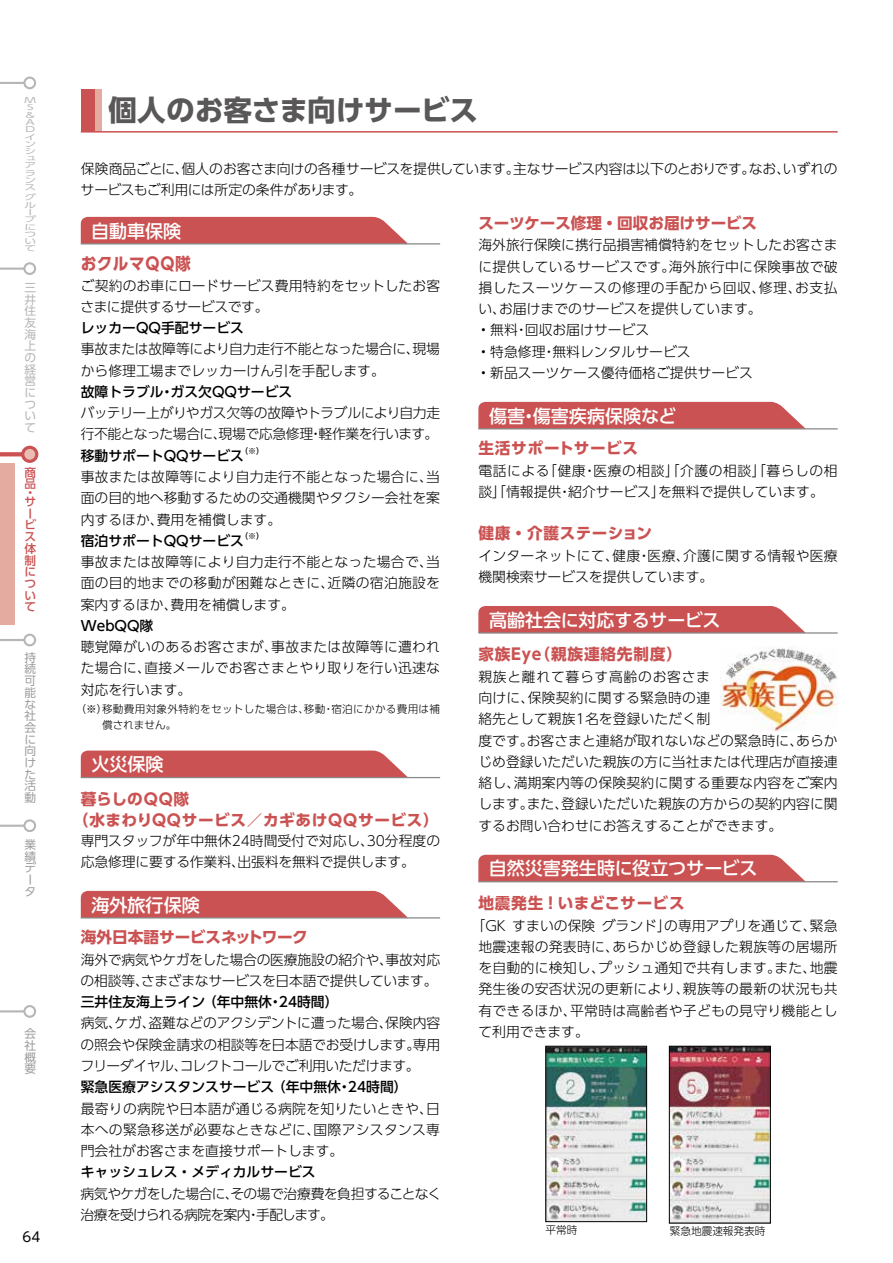
<style>
.page{position:relative;width:893px;height:1263px;background:#fff}
.page>*{position:absolute;margin:0;border:0;box-sizing:border-box;transform-origin:0 0}
.t1{font:700 28.65px "UD Shin Go Pro";letter-spacing:-.005em;color:#595757}
.t2{font:500 18px "UD Shin Go Pro";color:#fff}
.t3{font:700 16.95px "UD Shin Go Pro";letter-spacing:.045em;color:#cb5252;scale:.93 1}
.t4{font:700 15.75px/21.3px "UD Shin Go Pro";letter-spacing:.045em;color:#cb5252}
.t5{font:700 15.75px "UD Shin Go Pro";letter-spacing:-.005em;color:#cb5252}
.t6{font:700 15.6px "UD Shin Go Pro";letter-spacing:-.005em;color:#cb5252}
.t7{font:700 15.6px "UD Shin Go Pro";letter-spacing:.03em;color:#cb5252}
.t8{font:300 13.8px/21.3px "UD Shin Go Pro";color:#000;text-align:justify}
.t9{font:500 13.8px "UD Shin Go Pro";color:#000}
.t10{font:300 13.8px/21.3px "UD Shin Go Pro";letter-spacing:-.035em;color:#000}
.t11{font:300 13.8px/21.3px "UD Shin Go Pro";letter-spacing:-.02em;color:#000}
.t12{font:300 13.8px/21.3px "UD Shin Go Pro";letter-spacing:-.05em;color:#000}
.t13{font:300 13.8px/21.3px "UD Shin Go Pro";letter-spacing:.02em;color:#000}
.t14{font:13.5px "UD Shin Go Pro";color:#000}
.t15{font:11.7px/11.7px "UD Shin Go Pro";color:#9fa0a0;text-align:justify}
.t16{font:11.7px/11.7px "UD Shin Go Pro";color:#b5b6b6;text-align:justify}
.t17{font:500 11.7px/11.7px "UD Shin Go Pro";color:#cb5252}
.t18{font:300 10.65px/15.9px "UD Shin Go Pro";letter-spacing:.025em;color:#000}
.t19{font:300 10.65px "UD Shin Go Pro";color:#000}
.t20{font:500 8.1px "UD Shin Go Pro";color:#000}
.t21{font:7.65px/7.2px "UD Shin Go Pro";color:#b5b6b6;text-align:center;scale:1.54 1}
</style>
<div class="page">
<svg style="left:80px;top:750px;width:329px;height:29px;background:#cf6363"></svg>
<hr style="left:81px;top:777px;width:359px;height:1px;background:#898989">
<svg style="left:80px;top:890px;width:329px;height:29px;background:#ce6363"></svg>
<hr style="left:81px;top:917px;width:359px;height:1px;background:#898989">
<svg style="left:478px;top:401px;width:329px;height:29px;background:#ce6363"></svg>
<hr style="left:478px;top:428px;width:360px;height:1px;background:#898989">
<div style="left:478px;top:606px;width:327px;height:26px;background:#cb5252"></div>
<hr style="left:478px;top:632px;width:360px;height:2px;background:#898989">
<svg style="left:478px;top:854px;width:329px;height:29px;background:#cf6363"></svg>
<hr style="left:478px;top:881px;width:360px;height:1px;background:#898989">
<img style="left:548px;top:1048px;width:97px;height:172px">
<div style="left:546px;top:1046px;width:101px;height:176px;border:1px solid #000"></div>
<img style="left:671px;top:1048px;width:97px;height:173px">
<div style="left:669px;top:1046px;width:101px;height:177px;border:1px solid #000"></div>
<svg style="left:80px;top:216px;width:329px;height:29px;background:#ce6363"></svg>
<hr style="left:81px;top:243px;width:359px;height:1px;background:#898989">
<img style="left:721px;top:647px;width:117px;height:85px">
<div style="left:0;top:463px;width:15px;height:161px;background:#e4aca1"></div>
<hr style="left:0;top:82px;width:28px;height:2px;background:#b5b6b6">
<div style="left:24px;top:78px;width:11px;height:10px;background:#fff;border-radius:50%"></div>
<div style="left:23px;top:77px;width:13px;height:12px;border:2px solid #b5b6b6;border-radius:50%"></div>
<svg style="left:0;top:452px;width:21px;height:4px"></svg>
<div style="left:23px;top:447px;width:14px;height:14px;background:#e9bdb4;border-radius:50%"></div>
<div style="left:21px;top:446px;width:17px;height:17px;border:3px solid #cb5252;border-radius:50%"></div>
<hr style="left:0;top:268px;width:28px;height:2px;background:#b5b6b6">
<div style="left:24px;top:263px;width:11px;height:11px;background:#fff;border-radius:50%"></div>
<div style="left:23px;top:262px;width:13px;height:13px;border:2px solid #b5b6b6;border-radius:50%"></div>
<hr style="left:0;top:639px;width:28px;height:2px;background:#b5b6b6">
<div style="left:24px;top:635px;width:11px;height:10px;background:#fff;border-radius:50%"></div>
<div style="left:23px;top:634px;width:13px;height:12px;border:2px solid #b5b6b6;border-radius:50%"></div>
<hr style="left:0;top:825px;width:28px;height:2px;background:#b5b6b6">
<div style="left:24px;top:820px;width:11px;height:11px;background:#fff;border-radius:50%"></div>
<div style="left:23px;top:819px;width:13px;height:13px;border:2px solid #b5b6b6;border-radius:50%"></div>
<hr style="left:0;top:1010px;width:28px;height:2px;background:#b5b6b6">
<svg style="left:23px;top:1005px;width:13px;height:13px"></svg>
<div style="left:81px;top:89px;width:15px;height:43px;background:#cb5252"></div>
<div style="left:96px;top:89px;width:6px;height:43px;background:#e4aca1"></div>
<hr style="left:81px;top:131px;width:757px;height:2px;background:#cb5252">
<p class="t21" style="left:24px;top:96px;width:9px">M<br>S &amp;<br>A<br>Dインシュアランス</p>
<p class="t21" style="left:24px;top:193px;width:9px;text-align:left">グループについて</p>
<p class="t16" style="left:24px;top:281px;width:13px">三井住友海上の経営について</p>
<p class="t17" style="left:24px;top:466px;width:13px">商品</p>
<p class="t17" style="left:24px;top:488px;width:12px;line-height:8.7px">・サ</p>
<p class="t17" style="left:24px;top:507px;width:13px">ービス体制について</p>
<p class="t15" style="left:24px;top:651px;width:13px">持続可能な社会に向けた活動</p>
<p class="t15" style="left:24px;top:838px;width:13px;text-align:left">業績データ</p>
<p class="t15" style="left:24px;top:1027px;width:13px">会社概要</p>
<p class="t14" style="left:23px;top:1226px;width:19px">64</p>
<h1 class="t1" style="left:108px;top:87px;width:371px">個人のお客さま向けサービス</h1>
<p class="t8" style="left:81px;top:157px;width:759px">保険商品ごとに、個人のお客さま向けの各種サービスを提供しています。主なサービス内容は以下のとおりです。なお、いずれのサービスもご利用には所定の条件があります。</p>
<h2 class="t2" style="left:91px;top:216px;width:92px">自動車保険</h2>
<p class="t3" style="left:81px;top:250px;width:120px">おクルマQQ隊</p>
<p class="t8" style="left:80px;top:274px;width:361px">ご契約のお車にロードサービス費用特約をセットしたお客さまに提供するサービスです。</p>
<p class="t9" style="left:81px;top:317px;width:165px">レッカーQQ手配サービス</p>
<p class="t8" style="left:81px;top:338px;width:361px">事故または故障等により自力走行不能となった場合に、現場から修理工場までレッカーけん引を手配します。</p>
<p class="t9" style="left:81px;top:380px;width:213px">故障トラブル・ガス欠QQサービス</p>
<p class="t10" style="left:81px;top:402px;width:361px">バッテリー上がりやガス欠等の故障やトラブルにより自力走行不能となった場合に、現場で応急修理・軽作業を行います。</p>
<p class="t9" style="left:81px;top:444px;width:165px">移動サポートQQサービス</p>
<p class="t20" style="left:240px;top:444px;width:26px">（※）</p>
<p class="t8" style="left:81px;top:466px;width:361px">事故または故障等により自力走行不能となった場合に、当面の目的地へ移動するための交通機関やタクシー会社を案内するほか、費用を補償します。</p>
<p class="t9" style="left:81px;top:529px;width:165px">宿泊サポートQQサービス</p>
<p class="t20" style="left:240px;top:529px;width:26px">（※）</p>
<p class="t8" style="left:81px;top:551px;width:361px">事故または故障等により自力走行不能となった場合で、当面の目的地までの移動が困難なときに、近隣の宿泊施設を案内するほか、費用を補償します。</p>
<p class="t9" style="left:81px;top:614px;width:74px">WebQQ隊</p>
<p class="t8" style="left:81px;top:636px;width:361px">聴覚障がいのあるお客さまが、事故または故障等に遭われた場合に、直接メールでお客さまとやり取りを行い迅速な対応を行います。</p>
<p class="t18" style="left:102px;top:701px;width:340px;text-indent:-27px">（※）移動費用対象外特約をセットした場合は、移動・宿泊にかかる費用は補償されません。</p>
<h2 class="t2" style="left:91px;top:750px;width:74px">火災保険</h2>
<p class="t4" style="left:73px;top:788px;width:367px;text-indent:8px">暮らしのQQ隊<br>（水まわりQQサービス／カギあけQQサービス）</p>
<p class="t8" style="left:81px;top:829px;width:361px">専門スタッフが年中無休24時間受付で対応し、30分程度の応急修理に要する作業料、出張料を無料で提供します。</p>
<h2 class="t2" style="left:91px;top:890px;width:110px">海外旅行保険</h2>
<p class="t5" style="left:81px;top:924px;width:229px">海外日本語サービスネットワーク</p>
<p class="t11" style="left:81px;top:948px;width:361px">海外で病気やケガをした場合の医療施設の紹介や、事故対応の相談等、さまざまなサービスを日本語で提供しています。</p>
<p class="t9" style="left:81px;top:991px;width:259px">三井住友海上ライン （年中無休・24時間）</p>
<p class="t8" style="left:80px;top:1012px;width:361px">病気、ケガ、盗難などのアクシデントに遭った場合、保険内容の照会や保険金請求の相談等を日本語でお受けします。専用フリーダイヤル、コレクトコールでご利用いただけます。</p>
<p class="t9" style="left:81px;top:1076px;width:328px">緊急医療アシスタンスサービス （年中無休・24時間）</p>
<p class="t8" style="left:81px;top:1097px;width:361px">最寄りの病院や日本語が通じる病院を知りたいときや、日本への緊急移送が必要なときなどに、国際アシスタンス専門会社がお客さまを直接サポートします。</p>
<p class="t9" style="left:81px;top:1161px;width:236px">キャッシュレス・メディカルサービス</p>
<p class="t12" style="left:81px;top:1182px;width:362px">病気やケガをした場合に、その場で治療費を負担することなく治療を受けられる病院を案内・手配します。</p>
<p class="t6" style="left:478px;top:210px;width:280px">スーツケース修理・回収お届けサービス</p>
<p class="t8" style="left:478px;top:234px;width:361px">海外旅行保険に携行品損害補償特約をセットしたお客さまに提供しているサービスです。海外旅行中に保険事故で破損したスーツケースの修理の手配から回収、修理、お支払い、お届けまでのサービスを提供しています。</p>
<p class="t8" style="left:482px;top:319px;width:169px"><sup>●</sup> 無料・回収お届けサービス</p>
<p class="t8" style="left:482px;top:340px;width:210px"><sup>●</sup> 特急修理・無料レンタルサービス</p>
<p class="t8" style="left:482px;top:361px;width:273px"><sup>●</sup> 新品スーツケース優待価格ご提供サービス</p>
<h2 class="t2" style="left:489px;top:401px;width:189px">傷害・傷害疾病保険など</h2>
<p class="t4" style="left:478px;top:437px;width:161px">生活サポートサービス</p>
<p class="t8" style="left:478px;top:459px;width:361px">電話による「健康・医療の相談」「介護の相談」「暮らしの相談」「情報提供・紹介サービス」を無料で提供しています。</p>
<p class="t7" style="left:478px;top:520px;width:175px">健康・介護ステーション</p>
<p class="t13" style="left:478px;top:544px;width:361px">インターネットにて、健康・医療、介護に関する情報や医療機関検索サービスを提供しています。</p>
<h2 class="t2" style="left:489px;top:605px;width:233px">高齢社会に対応するサービス</h2>
<p class="t4" style="left:478px;top:643px;width:205px">家族Eye（親族連絡先制度）</p>
<p class="t8" style="left:478px;top:665px;width:361px;text-align:left">親族と離れて暮らす高齢のお客さま<br>向けに、保険契約に関する緊急時の連<br>絡先として親族1名を登録いただく制<br>度です。お客さまと連絡が取れないなどの緊急時に、あらかじめ登録いただいた親族の方に当社または代理店が直接連絡し、満期案内等の保険契約に関する重要な内容をご案内します。また、登録いただいた親族の方からの契約内容に関するお問い合わせにお答えすることができます。</p>
<h2 class="t2" style="left:489px;top:854px;width:270px">自然災害発生時に役立つサービス</h2>
<p class="t4" style="left:478px;top:892px;width:208px">地震発生！いまどこサービス</p>
<p class="t8" style="left:478px;top:914px;width:361px;text-indent:-7px">「GK すまいの保険 グランド」の専用アプリを通じて、緊急地震速報の発表時に、あらかじめ登録した親族等の居場所を自動的に検知し、プッシュ通知で共有します。また、地震発生後の安否状況の更新により、親族等の最新の状況も共有できるほか、平常時は高齢者や子どもの見守り機能として利用できます。</p>
<p class="t18" style="left:546px;top:1221px;width:33px">平常時</p>
<p class="t19" style="left:670px;top:1222px;width:97px">緊急地震速報発表時</p>
</div>
